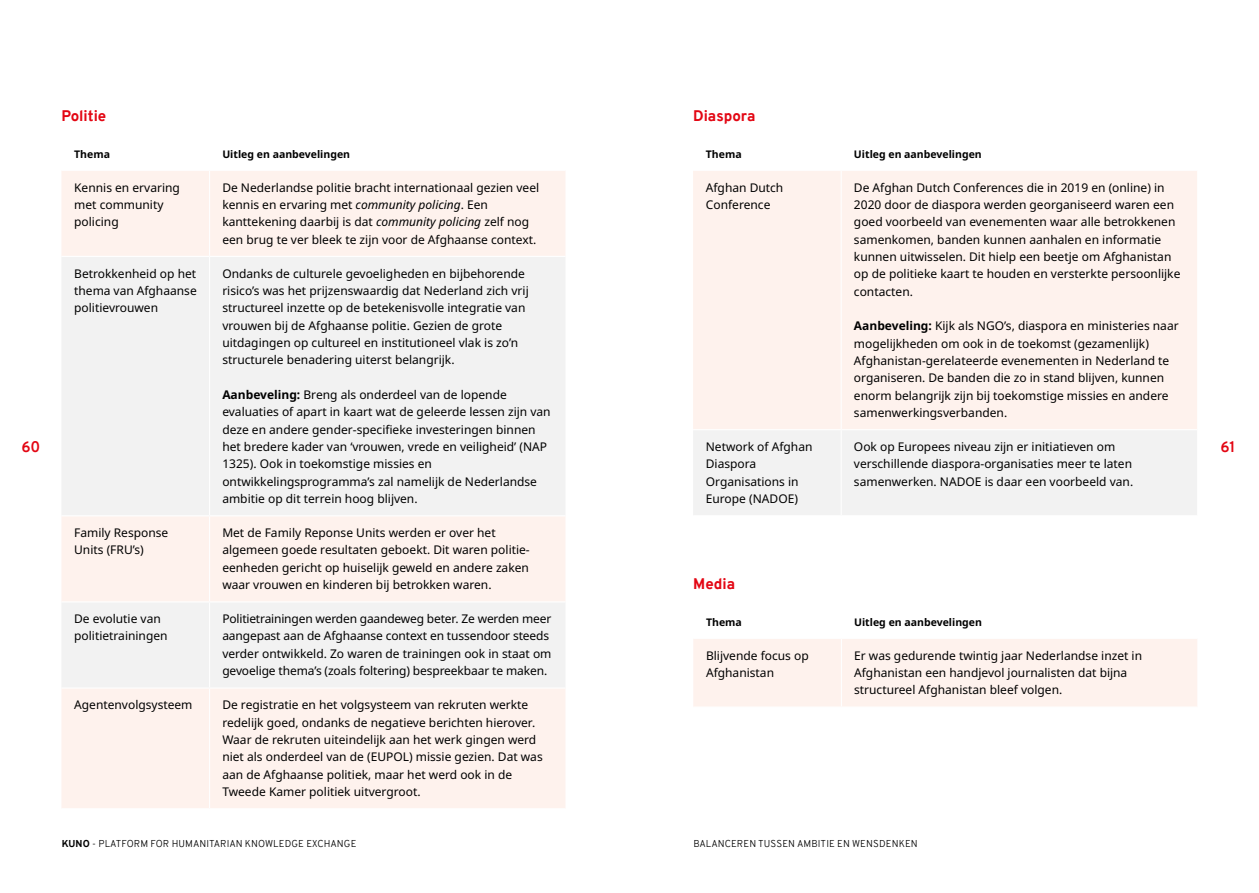
<style>
.page{position:relative;width:1259px;height:893px;background:#fff}
.page>*{position:absolute;margin:0;border:0;box-sizing:border-box;transform-origin:0 0}
.t1{font:800 15px "Overpass";color:#e30613}
.t2{font:700 15px "Overpass";color:#e30613}
.t3{font:12px/17.4px "Noto Sans";color:#000}
.t4{font:700 10.5px "Noto Sans";color:#000}
.t5{font:300 9.75px "Overpass";letter-spacing:.01em;color:#000}
.s1{font-style:italic}
.s2{font-weight:700}
.s3{font-weight:800}
</style>
<div class="page">
<div style="left:62px;top:171px;width:503px;height:637px;background:#fef2ed"></div>
<svg style="left:62px;top:257px;width:503px;height:430px;fill:#f2f2f2"></svg>
<hr style="left:209px;top:171px;width:1px;height:85px;background:#fff">
<hr style="left:61px;top:256px;width:149px;height:1px;background:#fff">
<hr style="left:210px;top:256px;width:355px;height:1px;background:#fff">
<hr style="left:209px;top:257px;width:1px;height:258px;background:#fff">
<hr style="left:61px;top:515px;width:149px;height:1px;background:#fff">
<hr style="left:210px;top:515px;width:355px;height:1px;background:#fff">
<hr style="left:209px;top:516px;width:1px;height:85px;background:#fff">
<hr style="left:61px;top:601px;width:149px;height:1px;background:#fff">
<hr style="left:210px;top:601px;width:355px;height:1px;background:#fff">
<hr style="left:209px;top:602px;width:1px;height:85px;background:#fff">
<hr style="left:61px;top:687px;width:149px;height:2px;background:#fff">
<hr style="left:210px;top:687px;width:355px;height:2px;background:#fff">
<hr style="left:209px;top:689px;width:1px;height:119px;background:#fff">
<div style="left:693px;top:171px;width:504px;height:258px;background:#fef2ed"></div>
<div style="left:693px;top:431px;width:504px;height:84px;background:#f2f2f2"></div>
<hr style="left:840px;top:171px;width:1px;height:258px;background:#fff">
<hr style="left:840px;top:430px;width:1px;height:85px;background:#fff">
<div style="left:693px;top:639px;width:504px;height:67px;background:#fef2ed"></div>
<hr style="left:841px;top:639px;width:1px;height:67px;background:#fff">
<p class="t1" style="left:61px;top:105px;width:46px">Politie</p>
<p class="t4" style="left:74px;top:146px;width:37px">Thema</p>
<p class="t4" style="left:222px;top:146px;width:129px">Uitleg en aanbevelingen</p>
<p class="t3" style="left:74px;top:179px;width:107px">Kennis en ervaring met community policing</p>
<p class="t3" style="left:222px;top:179px;width:318px">De Nederlandse politie bracht internationaal gezien veel kennis en ervaring met <span class="s1">community policing</span>. Een kanttekening daarbij is dat <span class="s1">community policing</span> zelf nog een brug te ver bleek te zijn voor de Afghaanse context.</p>
<p class="t3" style="left:74px;top:265px;width:124px;text-align:justify">Betrokkenheid op het thema van Afghaanse politievrouwen</p>
<p class="t3" style="left:222px;top:265px;width:308px">Ondanks de culturele gevoeligheden en bijbehorende risico’s was het prijzenswaardig dat Nederland zich vrij structureel inzette op de betekenisvolle integratie van vrouwen bij de Afghaanse politie. Gezien de grote uitdagingen op cultureel en institutioneel vlak is zo’n structurele benadering uiterst belangrijk.</p>
<p class="t3" style="left:222px;top:386px;width:330px"><span class="s2">Aanbeveling:</span> Breng als onderdeel van de lopende evaluaties of apart in kaart wat de geleerde lessen zijn van deze en andere gender-specifieke investeringen binnen het bredere kader van ‘vrouwen, vrede en veiligheid’ (NAP 1325). Ook in toekomstige missies en ontwikkelingsprogramma’s zal namelijk de Nederlandse ambitie op dit terrein hoog blijven.</p>
<p class="t3" style="left:74px;top:524px;width:96px">Family Response<br>Units (FRU’s)</p>
<p class="t3" style="left:222px;top:524px;width:309px">Met de Family Reponse Units werden er over het algemeen goede resultaten geboekt. Dit waren politie&shy;eenheden gericht op huiselijk geweld en andere zaken waar vrouwen en kinderen bij betrokken waren.</p>
<p class="t3" style="left:74px;top:610px;width:95px">De evolutie van politietrainingen</p>
<p class="t3" style="left:222px;top:610px;width:331px">Politietrainingen werden gaandeweg beter. Ze werden meer aangepast aan de Afghaanse context en tussendoor steeds verder ontwikkeld. Zo waren de trainingen ook in staat om gevoelige thema’s (zoals foltering) bespreekbaar te maken.</p>
<p class="t3" style="left:74px;top:696px;width:120px">Agentenvolgsysteem</p>
<p class="t3" style="left:222px;top:696px;width:322px">De registratie en het volgsysteem van rekruten werkte redelijk goed, ondanks de negatieve berichten hierover.<br>Waar de rekruten uiteindelijk aan het werk gingen werd niet als onderdeel van de (EUPOL) missie gezien. Dat was aan de Afghaanse politiek, maar het werd ook in de Tweede Kamer politiek uitvergroot.</p>
<p class="t1" style="left:693px;top:105px;width:64px">Diaspora</p>
<p class="t4" style="left:706px;top:146px;width:37px">Thema</p>
<p class="t4" style="left:854px;top:146px;width:129px">Uitleg en aanbevelingen</p>
<p class="t3" style="left:706px;top:179px;width:79px">Afghan Dutch<br>Conference</p>
<p class="t3" style="left:854px;top:179px;width:328px">De Afghan Dutch Conferences die in 2019 en (online) in 2020 door de diaspora werden georganiseerd waren een goed voorbeeld van evenementen waar alle betrokkenen samenkomen, banden kunnen aanhalen en informatie kunnen uitwisselen. Dit hielp een beetje om Afghanistan op de politieke kaart te houden en versterkte persoonlijke contacten.</p>
<p class="t3" style="left:854px;top:317px;width:326px"><span class="s2">Aanbeveling:</span> Kijk als NGO’s, diaspora en ministeries naar mogelijkheden om ook in de toekomst (gezamenlijk)<br>Afghanistan-gerelateerde evenementen in Nederland te organiseren. De banden die zo in stand blijven, kunnen enorm belangrijk zijn bij toekomstige missies en andere samenwerkingsverbanden.</p>
<p class="t3" style="left:706px;top:438px;width:108px">Network of Afghan<br>Diaspora<br>Organisations in<br>Europe (NADOE)</p>
<p class="t3" style="left:854px;top:438px;width:281px">Ook op Europees niveau zijn er initiatieven om verschillende diaspora-organisaties meer te laten samenwerken. NADOE is daar een voorbeeld van.</p>
<p class="t2" style="left:21px;top:436px;width:20px">60</p>
<p class="t2" style="left:1220px;top:436px;width:17px">61</p>
<p class="t1" style="left:693px;top:573px;width:43px">Media</p>
<p class="t4" style="left:706px;top:614px;width:37px">Thema</p>
<p class="t4" style="left:854px;top:614px;width:129px">Uitleg en aanbevelingen</p>
<p class="t3" style="left:706px;top:647px;width:104px">Blijvende focus op<br>Afghanistan</p>
<p class="t3" style="left:854px;top:647px;width:289px">Er was gedurende twintig jaar Nederlandse inzet in<br>Afghanistan een handjevol journalisten dat bijna structureel Afghanistan bleef volgen.</p>
<p class="t5" style="left:62px;top:837px;width:296px"><span class="s3">KUNO</span> - PLATFORM FOR HUMANITARIAN KNOWLEDGE EXCHANGE</p>
<p class="t5" style="left:693px;top:837px;width:226px">BALANCEREN TUSSEN AMBITIE EN WENSDENKEN</p>
</div>
